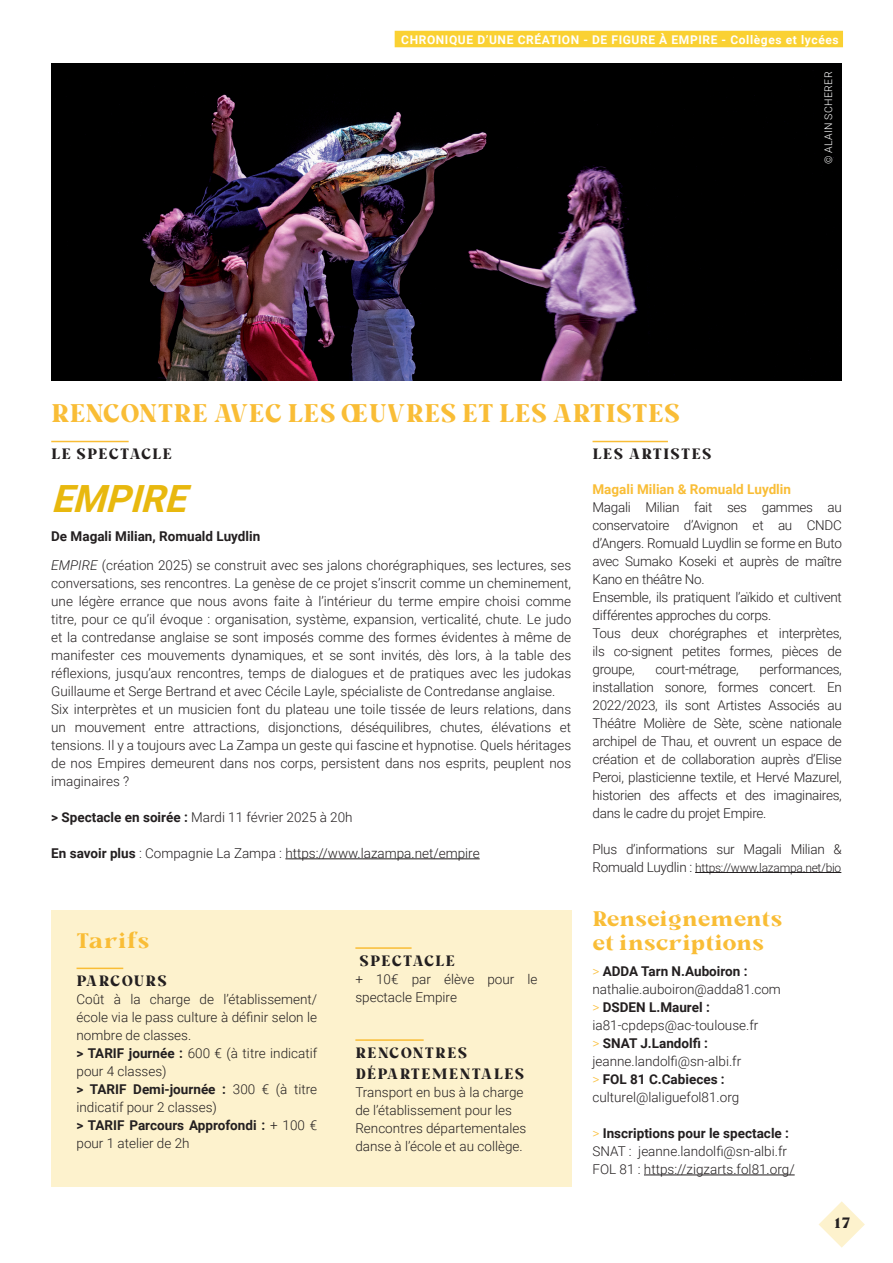
<style>
.page{position:relative;width:893px;height:1263px;background:#fff}
.page>*{position:absolute;margin:0;border:0;box-sizing:border-box;transform-origin:0 0}
.t1{font:italic 700 37.5px "Roboto";color:#e8b80e}
.t2{font:700 25.5px "Milkand Balls";color:#f9bd36}
.t3{font:700 21px/24px "Milkand Balls";letter-spacing:-.005em;color:#f9bd36}
.t4{font:700 15px/21px "Milkand Balls";letter-spacing:.07em;color:#231f20}
.t5{font:300 13.5px/18px "Roboto";color:#231f20}
.t6{font:300 13.5px/18px "Roboto";letter-spacing:-.02em;color:#231f20}
.t7{font:700 13.5px "Roboto";color:#f9bd36}
.t8{font:700 12px "Roboto";letter-spacing:.05em;color:#fff}
.t9{font:300 12px "Roboto";letter-spacing:-.02em;color:#231f20}
.t10{font:300 10.5px "Roboto";letter-spacing:.035em;color:#fff}
.s1{font-weight:700}
.s2{font-style:italic}
.s3{font-size:13.5px}
.s4{color:#f9bd36}
</style>
<div class="page">
<svg style="left:819px;top:1201px;width:46px;height:46px"></svg>
<img style="left:51px;top:64px;width:791px;height:317px">
<div style="left:395px;top:31px;width:448px;height:16px;background:#fad133"></div>
<hr style="left:51px;top:441px;width:78px;height:1px;background:#f9bd36">
<hr style="left:592px;top:441px;width:76px;height:1px;background:#f9bd36">
<hr style="left:285px;top:858px;width:195px;height:1px;background:#231f20">
<div style="left:51px;top:910px;width:520px;height:276px;background:#fdf2cd"></div>
<hr style="left:77px;top:967px;width:46px;height:2px;background:#f9bd36">
<hr style="left:644px;top:1174px;width:151px;height:1px;background:#231f20">
<hr style="left:695px;top:872px;width:146px;height:1px;background:#231f20">
<hr style="left:355px;top:947px;width:57px;height:2px;background:#f9bd36">
<hr style="left:355px;top:1039px;width:69px;height:2px;background:#f9bd36">
<p class="t8" style="left:401px;top:31px;width:439px">CHRONIQUE D’UNE CRÉATION - DE FIGURE À EMPIRE - Collèges et lycées</p>
<p class="t10" style="left:821px;top:164px;width:94px;rotate:-90deg">© ALAIN SCHERER</p>
<h2 class="t2" style="left:51px;top:393px;width:631px">RENCONTRE AVEC LES ŒUVRES ET LES ARTISTES</h2>
<p class="t4" style="left:51px;top:443px;width:123px">LE SPECTACLE</p>
<p class="t4" style="left:592px;top:443px;width:121px">LES ARTISTES</p>
<h1 class="t1" style="left:51px;top:472px;width:149px">EMPIRE</h1>
<p class="t5" style="left:51px;top:522px;width:521px;line-height:28.5px"><span class="s1">De Magali Milian, Romuald Luydlin<br></span><span class="s2">EMPIRE</span> (création 2025) se construit avec ses jalons chorégraphiques, ses lectures, ses</p>
<p class="t5" style="left:51px;top:573px;width:522px">conversations, ses rencontres. La genèse de ce projet s’inscrit comme un cheminement, une légère errance que nous avons faite à l’intérieur du terme empire choisi comme titre, pour ce qu’il évoque : organisation, système, expansion, verticalité, chute. Le judo et la contredanse anglaise se sont imposés comme des formes évidentes à même de manifester ces mouvements dynamiques, et se sont invités, dès lors, à la table des réflexions, jusqu’aux rencontres, temps de dialogues et de pratiques avec les judokas Guillaume et Serge Bertrand et avec Cécile Layle, spécialiste de Contredanse anglaise.<br>Six interprètes et un musicien font du plateau une toile tissée de leurs relations, dans un mouvement entre attractions, disjonctions, déséquilibres, chutes, élévations et tensions. Il y a toujours avec La Zampa un geste qui fascine et hypnotise. Quels héritages de nos Empires demeurent dans nos corps, persistent dans nos esprits, peuplent nos imaginaires ?</p>
<p class="t5" style="left:51px;top:807px;width:303px"><span class="s1">&gt; Spectacle en soirée :</span> Mardi 11 février 2025 à 20h</p>
<p class="t5" style="left:51px;top:843px;width:430px"><span class="s1">En savoir plus</span> : Compagnie La Zampa : https://www.lazampa.net/empire</p>
<p class="t7" style="left:592px;top:479px;width:200px">Magali Milian &amp; Romuald Luydlin</p>
<p class="t6" style="left:592px;top:497px;width:251px">Magali Milian fait ses gammes au conservatoire d’Avignon et au CNDC d’Angers. Romuald Luydlin se forme en Buto avec Sumako Koseki et auprès de maître Kano en théâtre No.<br>Ensemble, ils pratiquent l’aïkido et cultivent différentes approches du corps.<br>Tous deux chorégraphes et interprètes, ils co-signent petites formes, pièces de groupe,</p>
<p class="t5" style="left:592px;top:659px;width:251px;text-align:justify;text-indent:167px">performances, installation sonore, formes concert. En 2022/2023, ils sont Artistes Associés au Théâtre Molière de Sète, scène nationale archipel de Thau, et ouvrent un espace de création et de collaboration auprès d’Elise Peroi, plasticienne textile, et Hervé Mazurel, historien des affects et des imaginaires, dans le cadre du projet Empire.</p>
<p class="t6" style="left:592px;top:839px;width:251px">Plus d’informations sur Magali Milian &amp;</p>
<p class="t9" style="left:592px;top:859px;width:250px"><span class="s3">Romuald Luydlin :</span> https://www.lazampa.net/bio</p>
<p class="t6" style="left:655px;top:659px;width:85px">court-métrage,</p>
<h3 class="t3" style="left:77px;top:927px;width:75px">Tarifs</h3>
<p class="t4" style="left:77px;top:969px;width:92px">PARCOURS</p>
<p class="t5" style="left:77px;top:990px;width:242px">Coût à la charge de l’établissement/ école via le pass culture à définir selon le nombre de classes.<br><span class="s1">&gt; TARIF journée :</span> 600 € (à titre indicatif pour 4 classes)<br><span class="s1">&gt; TARIF Demi-journée :</span> 300 € (à titre indicatif pour 2 classes)<br><span class="s1">&gt; TARIF Parcours Approfondi :</span> + 100 € pour 1 atelier de 2h</p>
<p class="t4" style="left:359px;top:949px;width:97px">SPECTACLE</p>
<p class="t5" style="left:355px;top:969px;width:184px">+ 10€ par élève pour le spectacle Empire</p>
<p class="t4" style="left:355px;top:1041px;width:170px">RENCONTRES<br>DÉPARTEMENTALES</p>
<p class="t5" style="left:355px;top:1082px;width:172px">Transport en bus à la charge de l’établissement pour les<br>Rencontres départementales danse à l’école et au collège.</p>
<h3 class="t3" style="left:592px;top:906px;width:191px">Renseignements et inscriptions</h3>
<p class="t5" style="left:592px;top:962px;width:190px"><span class="s4">&gt;</span> <span class="s1">ADDA Tarn N.Auboiron : </span>nathalie.auboiron@adda81.com <span class="s4">&gt;</span> <span class="s1">DSDEN L.Maurel : </span>ia81-cpdeps@ac-toulouse.fr<br><span class="s4">&gt;</span> <span class="s1">SNAT J.Landolfi : </span>jeanne.landolfi@sn-albi.fr<br><span class="s4">&gt;</span> <span class="s1">FOL 81 C.Cabieces : </span>culturel@laliguefol81.org</p>
<p class="t5" style="left:592px;top:1123px;width:204px"><span class="s4">&gt;</span> <span class="s1">Inscriptions pour le spectacle :<br></span>SNAT : jeanne.landolfi@sn-albi.fr<br>FOL 81 : https://zigzarts.fol81.org/</p>
<p class="t4" style="left:834px;top:1211px;width:18px">17</p>
</div>
